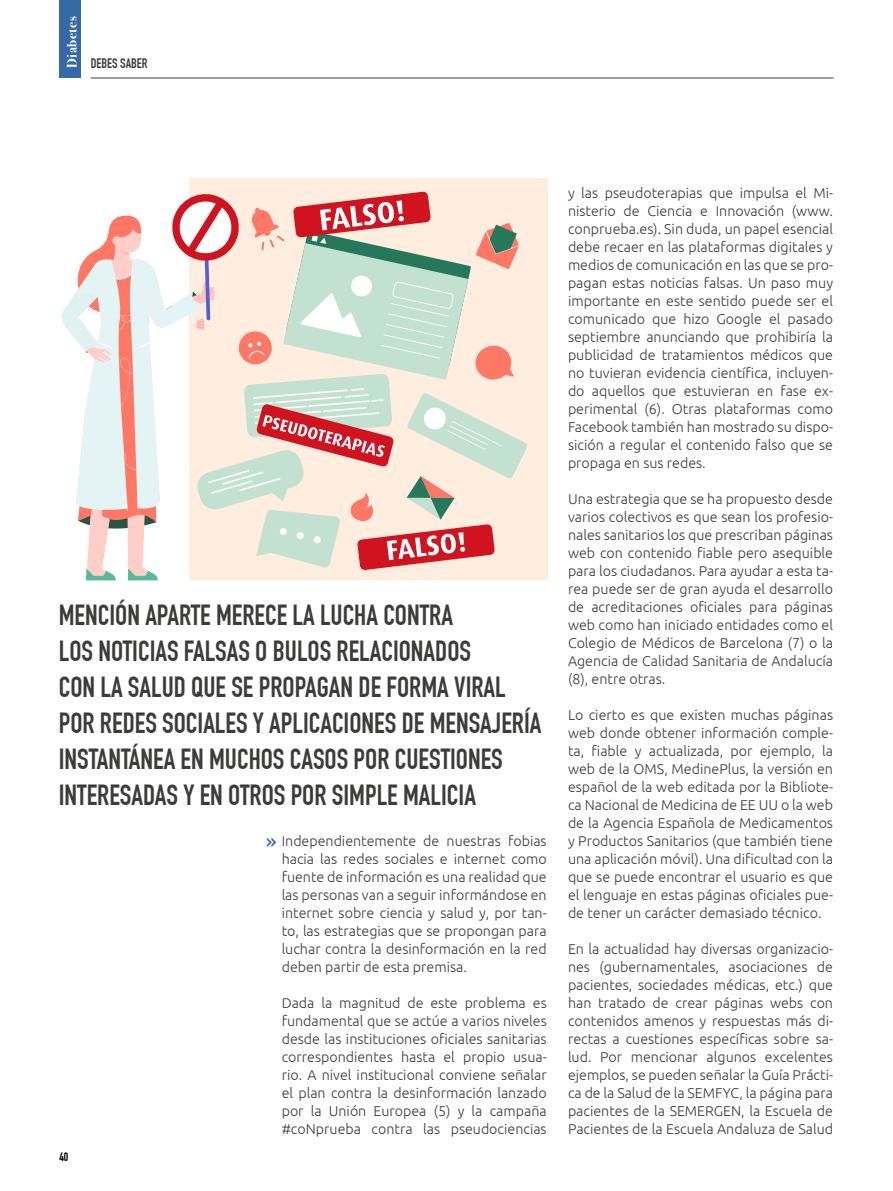
<style>
.page{position:relative;width:893px;height:1191px;background:#fff}
.page>*{position:absolute;margin:0;border:0;box-sizing:border-box;transform-origin:0 0}
.t1{font:28.5px/36px "DIN Engschrift Std";color:#3c3c3b}
.t2{font:23.85px "DIN Engschrift Std";color:#366aa7}
.t3{font:300 14.25px/18px "Ubuntu";color:#3c3c3b;text-align:justify}
.t4{font:13.5px "DIN Engschrift Std";color:#3c3c3b}
.t5{font:700 13.5px "Bodoni Svty Two ITCTT";letter-spacing:.04em;color:#fff}
.t6{font:12px "DIN Engschrift Std";color:#000}
</style>
<div class="page">
<hr style="left:91px;top:78px;width:742px;height:1px;background:#3c3c3b">
<div style="left:60px;top:0;width:21px;height:78px;background:#366aa7"></div>
<div style="left:189px;top:179px;width:358px;height:401px;background:#ffede0"></div>
<svg style="left:62px;top:191px;width:466px;height:389px"></svg>
<p class="t5" style="left:61px;top:68px;width:53px;rotate:-90deg">Diabetes</p>
<p class="t4" style="left:91px;top:55px;width:58px">DEBES SABER</p>
<p class="t1" style="left:59px;top:597px;width:484px">MENCIÓN APARTE MERECE LA LUCHA CONTRA<br>LOS NOTICIAS FALSAS O BULOS RELACIONADOS<br>CON LA SALUD QUE SE PROPAGAN DE FORMA VIRAL POR REDES SOCIALES Y APLICACIONES DE MENSAJERÍA INSTANTÁNEA EN MUCHOS CASOS POR CUESTIONES INTERESADAS Y EN OTROS POR SIMPLE MALICIA</p>
<h2 class="t2" style="left:266px;top:826px;width:12px">»</h2>
<p class="t3" style="left:282px;top:832px;width:267px">Independientemente de nuestras fobias hacia las redes sociales e internet como fuente de información es una realidad que las personas van a seguir informándose en internet sobre ciencia y salud y, por tan&shy;to, las estrategias que se propongan para luchar contra la desinformación en la red deben partir de esta premisa.</p>
<p class="t3" style="left:282px;top:994px;width:267px">Dada la magnitud de este problema es fundamental que se actúe a varios niveles desde las instituciones oficiales sanitarias correspondientes hasta el propio usua&shy;rio. A nivel institucional conviene señalar el plan contra la desinformación lanzado por la Unión Europea (5) y la campaña #coNprueba contra las pseudociencias</p>
<p class="t6" style="left:60px;top:1149px;width:10px">40</p>
<p class="t3" style="left:568px;top:184px;width:267px">y las pseudoterapias que impulsa el Mi&shy;nisterio de Ciencia e Innovación (www. conprueba.es). Sin duda, un papel esencial debe recaer en las plataformas digitales y medios de comunicación en las que se pro&shy;pagan estas noticias falsas. Un paso muy importante en este sentido puede ser el comunicado que hizo Google el pasado septiembre anunciando que prohibiría la publicidad de tratamientos médicos que no tuvieran evidencia científica, incluyen&shy;do aquellos que estuvieran en fase ex&shy;perimental (6). Otras plataformas como Facebook también han mostrado su dispo&shy;sición a regular el contenido falso que se propaga en sus redes.</p>
<p class="t3" style="left:568px;top:489px;width:267px">Una estrategia que se ha propuesto desde varios colectivos es que sean los profesio&shy;nales sanitarios los que prescriban páginas web con contenido fiable pero asequible para los ciudadanos. Para ayudar a esta ta&shy;rea puede ser de gran ayuda el desarrollo de acreditaciones oficiales para páginas web como han iniciado entidades como el Colegio de Médicos de Barcelona (7) o la Agencia de Calidad Sanitaria de Andalucía (8), entre otras.</p>
<p class="t3" style="left:568px;top:705px;width:267px">Lo cierto es que existen muchas páginas web donde obtener información comple&shy;ta, fiable y actualizada, por ejemplo, la web de la OMS, MedinePlus, la versión en español de la web editada por la Bibliote&shy;ca Nacional de Medicina de EE UU o la web de la Agencia Española de Medicamentos y Productos Sanitarios (que también tiene una aplicación móvil). Una dificultad con la que se puede encontrar el usuario es que el lenguaje en estas páginas oficiales pue&shy;de tener un carácter demasiado técnico.</p>
<p class="t3" style="left:568px;top:939px;width:267px">En la actualidad hay diversas organizacio&shy;nes (gubernamentales, asociaciones de pacientes, sociedades médicas, etc.) que han tratado de crear páginas webs con contenidos amenos y respuestas más di&shy;rectas a cuestiones específicas sobre sa&shy;lud. Por mencionar algunos excelentes ejemplos, se pueden señalar la Guía Prácti&shy;ca de la Salud de la SEMFYC, la página para pacientes de la SEMERGEN, la Escuela de Pacientes de la Escuela Andaluza de Salud</p>
</div>
